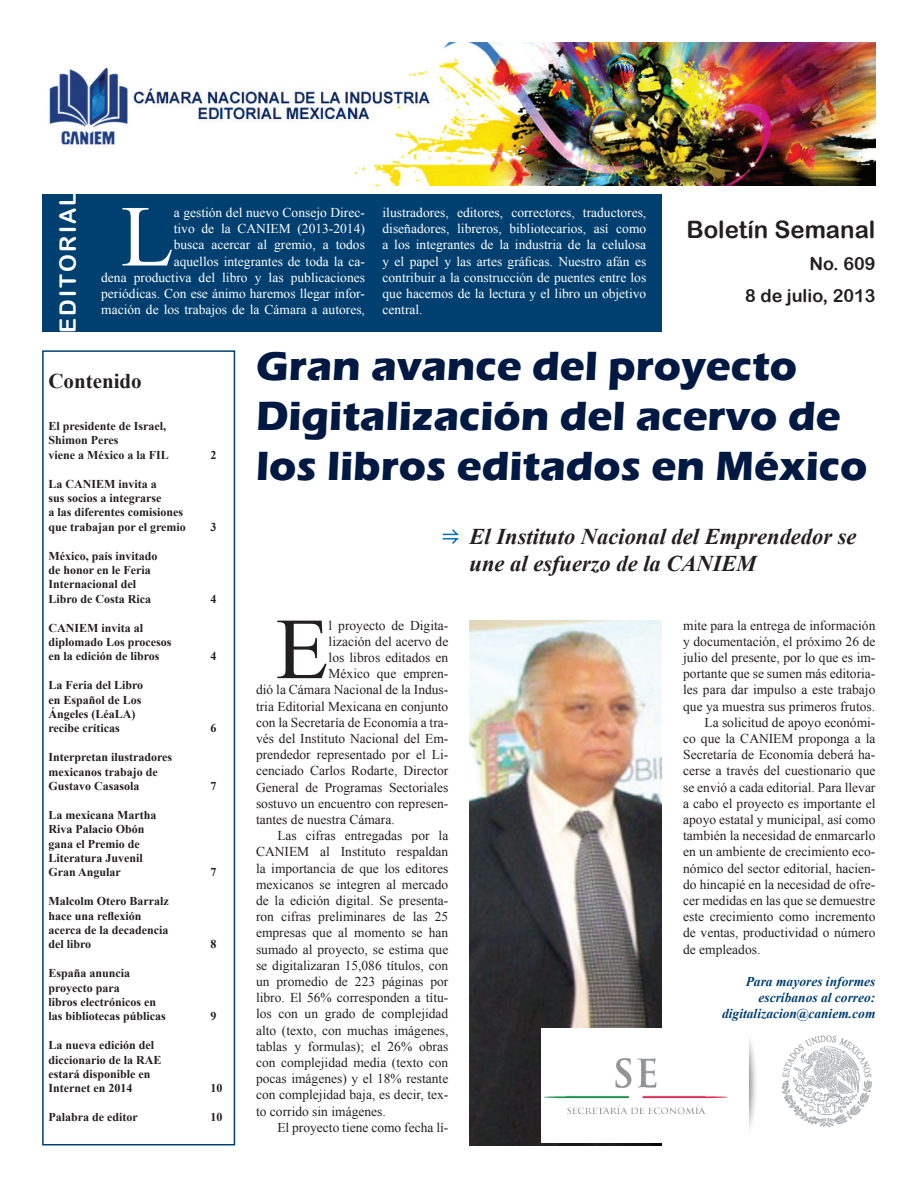
<style>
.page{position:relative;width:918px;height:1188px;background:#fff}
.page>*{position:absolute;margin:0;border:0;box-sizing:border-box;transform-origin:0 0}
.t1{font:86.85px "Times New Roman";color:#fff}
.t2{font:86.85px "Times New Roman";color:#231f20}
.t3{font:700 42px/50.4px "Eras ITC";color:#001942}
.t4{font:24px "Arial Rounded MT Bold";color:#231f20}
.t5{font:italic 700 22.5px/27px "Times New Roman";color:#231f20}
.t6{font:22.5px "Arial Rounded MT Bold";letter-spacing:.1em;color:#fff}
.t7{font:700 21px "Times New Roman";color:#231f20}
.t8{font:18px "Arial Rounded MT Bold";color:#231f20}
.t9{font:13.5px "Times New Roman";color:#231f20}
.t10{font:13.5px/16.2px "Times New Roman";color:#fff;text-align:right}
.t11{font:italic 700 13.5px/16.2px "Times New Roman";color:#004071;text-align:right}
.t12{font:700 12px/14.4px "Times New Roman";color:#231f20}
</style>
<div class="page">
<img style="left:470px;top:620px;width:192px;height:525px">
<div style="left:43px;top:194px;width:619px;height:138px;background:#004071"></div>
<div style="left:42px;top:350px;width:193px;height:795px;border:2px solid #004071"></div>
<img style="left:49px;top:43px;width:826px;height:142px">
<svg style="left:442px;top:529px;width:17px;height:15px"></svg>
<img style="left:541px;top:1028px;width:331px;height:115px">
<h3 class="t6" style="left:54px;top:333px;width:143px;rotate:-90deg">EDITORIAL</h3>
<p class="t10" style="left:101px;top:204px;width:265px">a gestión del nuevo Consejo Direc-<br>tivo de la CANIEM (2013-2014)<br>busca acercar al gremio, a todos<br>aquellos integrantes de toda la ca-<br>dena productiva del libro y las publicaciones periódicas. Con ese ánimo haremos llegar infor&shy;mación de los trabajos de la Cámara a autores,</p>
<h1 class="t1" style="left:121px;top:178px;width:55px">L</h1>
<p class="t10" style="left:383px;top:204px;width:265px;text-align:justify">ilustradores, editores, correctores, traductores, diseñadores, libreros, bibliotecarios, así como a los integrantes de la industria de la celulosa y el papel y las artes gráficas. Nuestro afán es contribuir a la construcción de puentes entre los que hacemos de la lectura y el libro un objetivo central.</p>
<h3 class="t4" style="left:686px;top:216px;width:191px">Boletín Semanal</h3>
<h3 class="t8" style="left:810px;top:253px;width:67px">No. 609</h3>
<h3 class="t8" style="left:745px;top:285px;width:132px">8 de julio, 2013</h3>
<h3 class="t7" style="left:48px;top:366px;width:95px">Contenido</h3>
<p class="t12" style="left:48px;top:418px;width:122px">El presidente de Israel,<br>Shimon Peres<br>viene a México a la FIL</p>
<p class="t12" style="left:48px;top:476px;width:139px">La CANIEM invita a<br>sus socios a integrarse<br>a las diferentes comisiones que trabajan por el gremio</p>
<p class="t12" style="left:48px;top:548px;width:111px">México, país invitado de honor en le Feria<br>Internacional del<br>Libro de Costa Rica</p>
<p class="t12" style="left:48px;top:620px;width:125px">CANIEM invita al diplomado Los procesos en la edición de libros</p>
<p class="t12" style="left:48px;top:678px;width:96px">La Feria del Libro en Español de Los<br>Ángeles (LéaLA) recibe críticas</p>
<p class="t12" style="left:48px;top:750px;width:125px">Interpretan ilustradores mexicanos trabajo de<br>Gustavo Casasola</p>
<p class="t12" style="left:48px;top:807px;width:109px">La mexicana Martha<br>Riva Palacio Obón gana el Premio de<br>Literatura Juvenil<br>Gran Angular</p>
<p class="t12" style="left:48px;top:894px;width:122px">Malcolm Otero Barralz hace una reflexión acerca de la decadencia del libro</p>
<p class="t12" style="left:48px;top:966px;width:119px">España anuncia proyecto para<br>libros electrónicos en las bibliotecas públicas</p>
<p class="t12" style="left:48px;top:1038px;width:115px">La nueva edición del diccionario de la RAE estará disponible en<br>Internet en 2014</p>
<p class="t12" style="left:210px;top:447px;width:7px">2</p>
<p class="t12" style="left:210px;top:519px;width:7px">3</p>
<p class="t12" style="left:210px;top:591px;width:7px">4</p>
<p class="t12" style="left:210px;top:649px;width:7px">4</p>
<p class="t12" style="left:210px;top:721px;width:7px">6</p>
<p class="t12" style="left:210px;top:778px;width:7px">7</p>
<p class="t12" style="left:210px;top:865px;width:7px">7</p>
<p class="t12" style="left:210px;top:937px;width:7px">8</p>
<p class="t12" style="left:210px;top:1009px;width:7px">9</p>
<p class="t12" style="left:210px;top:1081px;width:13px">10</p>
<p class="t12" style="left:48px;top:1110px;width:91px">Palabra de editor</p>
<p class="t12" style="left:210px;top:1110px;width:13px">10</p>
<h2 class="t3" style="left:256px;top:341px;width:613px">Gran avance del proyecto<br>Digitalización del acervo de los libros editados en México</h2>
<h1 class="t2" style="left:276px;top:591px;width:55px">E</h1>
<p class="t9" style="left:329px;top:616px;width:121px">l proyecto de Digita-</p>
<p class="t9" style="left:329px;top:632px;width:121px">lización del acervo de</p>
<p class="t9" style="left:329px;top:648px;width:121px">los libros editados en</p>
<p class="t9" style="left:329px;top:665px;width:121px">México que empren-</p>
<p class="t9" style="left:256px;top:681px;width:194px">dió la Cámara Nacional de la Indus-</p>
<p class="t9" style="left:256px;top:697px;width:194px">tria Editorial Mexicana en conjunto</p>
<p class="t9" style="left:256px;top:713px;width:194px">con la Secretaría de Economía a tra-</p>
<p class="t9" style="left:256px;top:729px;width:194px">vés del Instituto Nacional del Em-</p>
<p class="t9" style="left:256px;top:746px;width:194px">prendedor representado por el Li-</p>
<p class="t9" style="left:256px;top:762px;width:194px">cenciado Carlos Rodarte, Director</p>
<p class="t9" style="left:256px;top:778px;width:194px">General de Programas Sectoriales</p>
<p class="t9" style="left:256px;top:794px;width:194px">sostuvo un encuentro con represen-</p>
<p class="t9" style="left:256px;top:810px;width:140px">tantes de nuestra Cámara.</p>
<p class="t9" style="left:277px;top:827px;width:173px">Las cifras entregadas por la</p>
<p class="t9" style="left:256px;top:843px;width:194px">CANIEM al Instituto respaldan</p>
<p class="t9" style="left:256px;top:859px;width:194px">la importancia de que los editores</p>
<p class="t9" style="left:256px;top:875px;width:194px">mexicanos se integren al mercado</p>
<p class="t9" style="left:256px;top:891px;width:194px">de la edición digital. Se presenta-</p>
<p class="t9" style="left:256px;top:908px;width:194px">ron cifras preliminares de las 25</p>
<p class="t9" style="left:256px;top:924px;width:194px">empresas que al momento se han</p>
<p class="t9" style="left:256px;top:940px;width:194px">sumado al proyecto, se estima que</p>
<p class="t9" style="left:256px;top:956px;width:194px">se digitalizaran 15,086 títulos, con</p>
<p class="t9" style="left:256px;top:972px;width:194px">un promedio de 223 páginas por</p>
<p class="t9" style="left:256px;top:989px;width:194px">libro. El 56% corresponden a títu-</p>
<p class="t9" style="left:256px;top:1005px;width:194px">los con un grado de complejidad</p>
<p class="t9" style="left:256px;top:1021px;width:194px">alto (texto, con muchas imágenes,</p>
<p class="t9" style="left:256px;top:1037px;width:194px">tablas y formulas); el 26% obras</p>
<p class="t9" style="left:256px;top:1053px;width:194px">con complejidad media (texto con</p>
<p class="t9" style="left:256px;top:1070px;width:194px">pocas imágenes) y el 18% restante</p>
<p class="t9" style="left:256px;top:1086px;width:194px">con complejidad baja, es decir, tex-</p>
<p class="t9" style="left:256px;top:1102px;width:131px">to corrido sin imágenes.</p>
<p class="t9" style="left:277px;top:1118px;width:173px">El proyecto tiene como fecha lí-</p>
<h3 class="t5" style="left:470px;top:523px;width:388px">El Instituto Nacional del Emprendedor se une al esfuerzo de la CANIEM</h3>
<p class="t9" style="left:683px;top:616px;width:194px">mite para la entrega de información</p>
<p class="t9" style="left:683px;top:632px;width:194px">y documentación, el próximo 26 de</p>
<p class="t9" style="left:683px;top:648px;width:194px">julio del presente, por lo que es im-</p>
<p class="t9" style="left:683px;top:665px;width:194px">portante que se sumen más editoria-</p>
<p class="t9" style="left:683px;top:681px;width:194px">les para dar impulso a este trabajo</p>
<p class="t9" style="left:683px;top:697px;width:193px">que ya muestra sus primeros frutos.</p>
<p class="t9" style="left:704px;top:713px;width:173px">La solicitud de apoyo económi-</p>
<p class="t9" style="left:683px;top:729px;width:194px">co que la CANIEM proponga a la</p>
<p class="t9" style="left:683px;top:746px;width:194px">Secretaría de Economía deberá ha-</p>
<p class="t9" style="left:683px;top:762px;width:194px">cerse a través del cuestionario que</p>
<p class="t9" style="left:683px;top:778px;width:194px">se envió a cada editorial. Para llevar</p>
<p class="t9" style="left:683px;top:794px;width:194px">a cabo el proyecto es importante el</p>
<p class="t9" style="left:683px;top:810px;width:194px">apoyo estatal y municipal, así como</p>
<p class="t9" style="left:683px;top:827px;width:194px">también la necesidad de enmarcarlo</p>
<p class="t9" style="left:683px;top:843px;width:194px">en un ambiente de crecimiento eco-</p>
<p class="t9" style="left:683px;top:859px;width:194px">nómico del sector editorial, hacien-</p>
<p class="t9" style="left:683px;top:875px;width:194px">do hincapié en la necesidad de ofre-</p>
<p class="t9" style="left:683px;top:891px;width:194px">cer medidas en las que se demuestre</p>
<p class="t9" style="left:683px;top:908px;width:194px">este crecimiento como incremento</p>
<p class="t9" style="left:683px;top:924px;width:194px">de ventas, productividad o número</p>
<p class="t9" style="left:683px;top:940px;width:79px">de empleados.</p>
<p class="t11" style="left:722px;top:973px;width:155px">Para mayores informes escríbanos al correo: digitalizacion@caniem.com</p>
</div>
